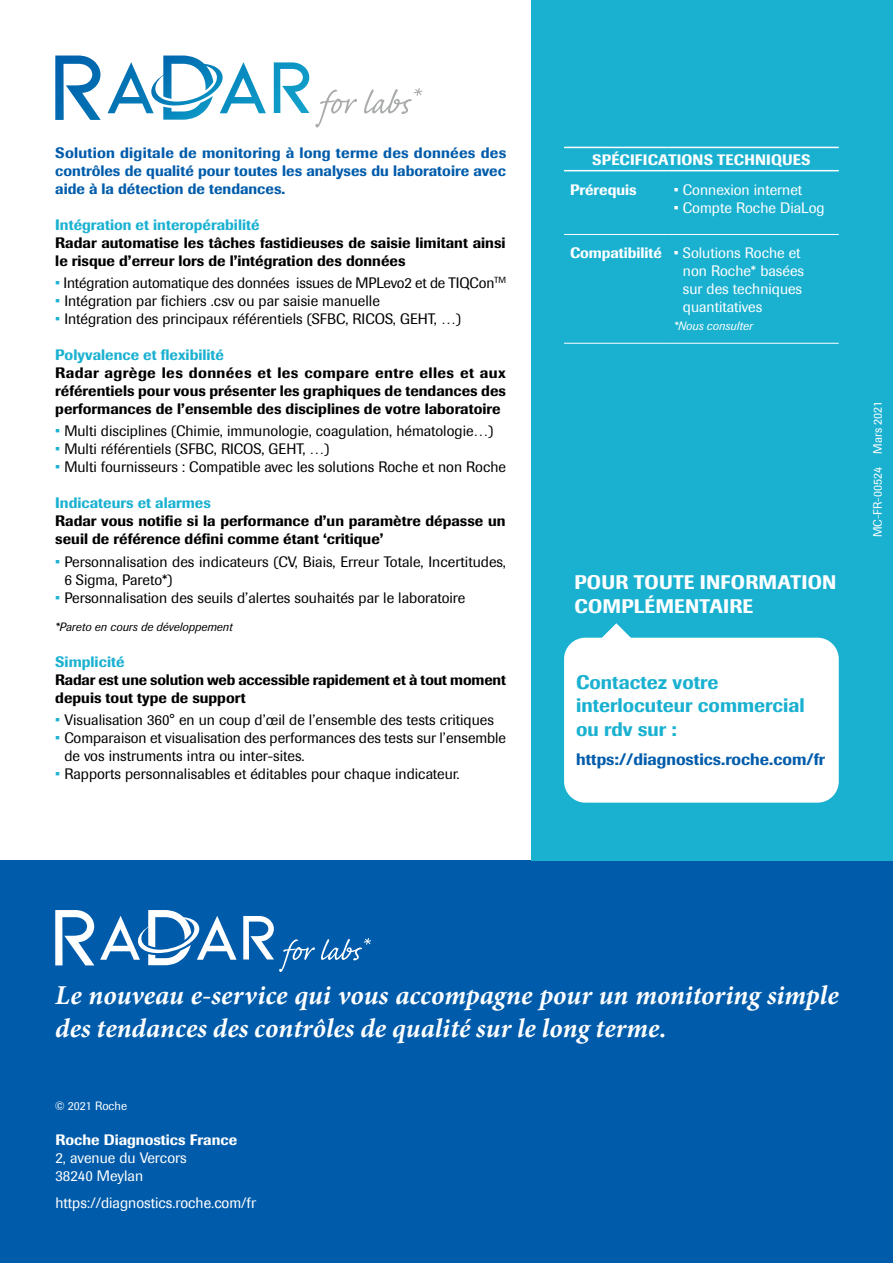
<style>
.page{position:relative;width:893px;height:1263px;background:#fff}
.page>*{position:absolute;margin:0;border:0;box-sizing:border-box;transform-origin:0 0}
.t1{font:italic 700 27px/32.4px "Minion";letter-spacing:.005em;color:#fff}
.t2{font:500 19.5px/23.4px "Imago";color:#1ab1d1}
.t3{font:500 19.5px/23.4px "Imago";letter-spacing:.01em;color:#fff}
.t4{font:500 16.5px "Imago";color:#005cab}
.t5{font:15px/18px "Imago";color:#000}
.t6{font:500 15px/18px "Imago";color:#000}
.t7{font:15px/18px "Imago";color:#fff}
.t8{font:500 15px/18px "Imago";color:#005cab;text-align:justify}
.t9{font:500 15px "Imago";color:#1ab1d1}
.t10{font:500 15px/30px "Imago";color:#fff}
.t11{font:15px "Imago";color:#fff}
.t12{font:italic 12px "Imago";color:#000}
.t13{font:12px "Imago";color:#fff}
.t14{font:italic 12px "Imago";color:#fff}
.s1{color:#1ab1d1}
.s2{font-weight:500}
.s3{font-style:inherit}
</style>
<div class="page">
<div style="left:0;top:860px;width:893px;height:403px;background:#005cab"></div>
<svg style="left:55px;top:56px;width:46px;height:64px"></svg>
<svg style="left:274px;top:62px;width:35px;height:51px"></svg>
<svg style="left:107px;top:56px;width:159px;height:64px"></svg>
<svg style="left:315px;top:90px;width:42px;height:38px"></svg>
<svg style="left:364px;top:88px;width:58px;height:26px"></svg>
<div style="left:531px;top:0;width:362px;height:860px;background:#1ab1d1"></div>
<hr style="left:564px;top:147px;width:104px;height:1px;background:#fff">
<hr style="left:668px;top:147px;width:171px;height:1px;background:#fff">
<hr style="left:564px;top:170px;width:104px;height:1px;background:#fff">
<hr style="left:668px;top:170px;width:171px;height:1px;background:#fff">
<hr style="left:564px;top:343px;width:104px;height:1px;background:#fff">
<hr style="left:668px;top:343px;width:171px;height:1px;background:#fff">
<hr style="left:564px;top:234px;width:104px;height:1px;background:#fff">
<hr style="left:668px;top:234px;width:171px;height:1px;background:#fff">
<div style="left:564px;top:638px;width:275px;height:165px;background:#fff;border-radius:21px"></div>
<svg style="left:602px;top:623px;width:29px;height:15px"></svg>
<svg style="left:55px;top:910px;width:39px;height:55px"></svg>
<svg style="left:100px;top:910px;width:137px;height:55px"></svg>
<svg style="left:243px;top:916px;width:72px;height:56px"></svg>
<svg style="left:321px;top:938px;width:50px;height:22px"></svg>
<p class="t8" style="left:55px;top:144px;width:452px">Solution digitale de monitoring à long terme des données des contrôles de qualité pour toutes les analyses du laboratoire avec aide à la détection de tendances.</p>
<p class="t9" style="left:55px;top:215px;width:206px">Intégration et interopérabilité</p>
<p class="t6" style="left:55px;top:234px;width:452px">Radar automatise les tâches fastidieuses de saisie limitant ainsi le risque d’erreur lors de l’intégration des données</p>
<p class="t5" style="left:55px;top:274px;width:452px"><span class="s1">•</span> Intégration automatique des données issues de MPLevo2 et de TIQCon<sup>TM</sup></p>
<p class="t5" style="left:55px;top:292px;width:326px"><span class="s1">•</span> Intégration par fichiers .csv ou par saisie manuelle</p>
<p class="t5" style="left:55px;top:310px;width:407px"><span class="s1">•</span> Intégration des principaux référentiels (SFBC, RICOS, GEHT, …)</p>
<p class="t9" style="left:55px;top:345px;width:170px">Polyvalence et flexibilité</p>
<p class="t6" style="left:55px;top:364px;width:452px;text-align:justify">Radar agrège les données et les compare entre elles et aux référentiels pour vous présenter les graphiques de tendances des performances de l’ensemble des disciplines de votre laboratoire</p>
<p class="t5" style="left:55px;top:422px;width:440px"><span class="s1">•</span> Multi disciplines (Chimie, immunologie, coagulation, hématologie…)</p>
<p class="t5" style="left:55px;top:440px;width:276px"><span class="s1">•</span> Multi référentiels (SFBC, RICOS, GEHT, …)</p>
<p class="t5" style="left:55px;top:458px;width:452px"><span class="s1">•</span> Multi fournisseurs : Compatible avec les solutions Roche et non Roche</p>
<p class="t9" style="left:55px;top:493px;width:157px">Indicateurs et alarmes</p>
<p class="t6" style="left:55px;top:512px;width:452px">Radar vous notifie si la performance d’un paramètre dépasse un seuil de référence défini comme étant ‘critique’</p>
<p class="t5" style="left:64px;top:552px;width:443px;text-indent:-9px"><span class="s1">•</span> Personnalisation des indicateurs (CV, Biais, Erreur Totale, Incertitudes,<br>6 Sigma, Pareto*)</p>
<p class="t5" style="left:55px;top:588px;width:412px"><span class="s1">•</span> Personnalisation des seuils d’alertes souhaités par le laboratoire</p>
<p class="t12" style="left:55px;top:618px;width:179px">*Pareto en cours de développement</p>
<p class="t9" style="left:55px;top:651px;width:71px">Simplicité</p>
<p class="t6" style="left:55px;top:670px;width:452px">Radar est une solution web accessible rapidement et à tout moment depuis tout type de support</p>
<p class="t5" style="left:55px;top:710px;width:440px"><span class="s1">•</span> Visualisation 360° en un coup d’œil de l’ensemble des tests critiques</p>
<p class="t5" style="left:64px;top:728px;width:443px;text-indent:-9px"><span class="s1">•</span> Comparaison et visualisation des performances des tests sur l’ensemble de vos instruments intra ou inter-sites.</p>
<p class="t5" style="left:55px;top:764px;width:406px"><span class="s1">•</span> Rapports personnalisables et éditables pour chaque indicateur.</p>
<p class="t10" style="left:570px;top:144px;width:242px;text-indent:22px">SPÉCIFICATIONS TECHNIQUES<br>Prérequis</p>
<p class="t7" style="left:674px;top:180px;width:130px">• Connexion internet</p>
<p class="t7" style="left:674px;top:198px;width:152px">• Compte Roche DiaLog</p>
<p class="t7" style="left:683px;top:244px;width:123px;text-indent:-113px"><span class="s2">Compatibilité</span> • Solutions Roche et non Roche* basées sur des techniques quantitatives</p>
<p class="t14" style="left:674px;top:318px;width:81px">*Nous consulter</p>
<h2 class="t3" style="left:575px;top:571px;width:263px">POUR TOUTE INFORMATION<br>COMPLÉMENTAIRE</h2>
<h2 class="t2" style="left:576px;top:670px;width:230px">Contactez votre interlocuteur commercial ou rdv sur :</h2>
<p class="t4" style="left:576px;top:748px;width:251px">https://diagnostics.roche.com/fr</p>
<p class="t13" style="left:870px;top:537px;width:138px;rotate:-90deg">MC-FR-00524 <span class="s3">Mars 2021</span></p>
<h1 class="t1" style="left:55px;top:979px;width:785px">Le nouveau e-service qui vous accompagne pour un monitoring simple des tendances des contrôles de qualité sur le long terme.</h1>
<p class="t13" style="left:55px;top:1098px;width:73px">© 202<span class="s3">1</span> Roche</p>
<p class="t10" style="left:55px;top:1125px;width:183px">Roche Diagnostics France</p>
<p class="t7" style="left:55px;top:1149px;width:133px">2, avenue du Vercors<br>38240 Meylan</p>
<p class="t11" style="left:55px;top:1193px;width:202px">https://diagnostics.roche.com/fr</p>
</div>
